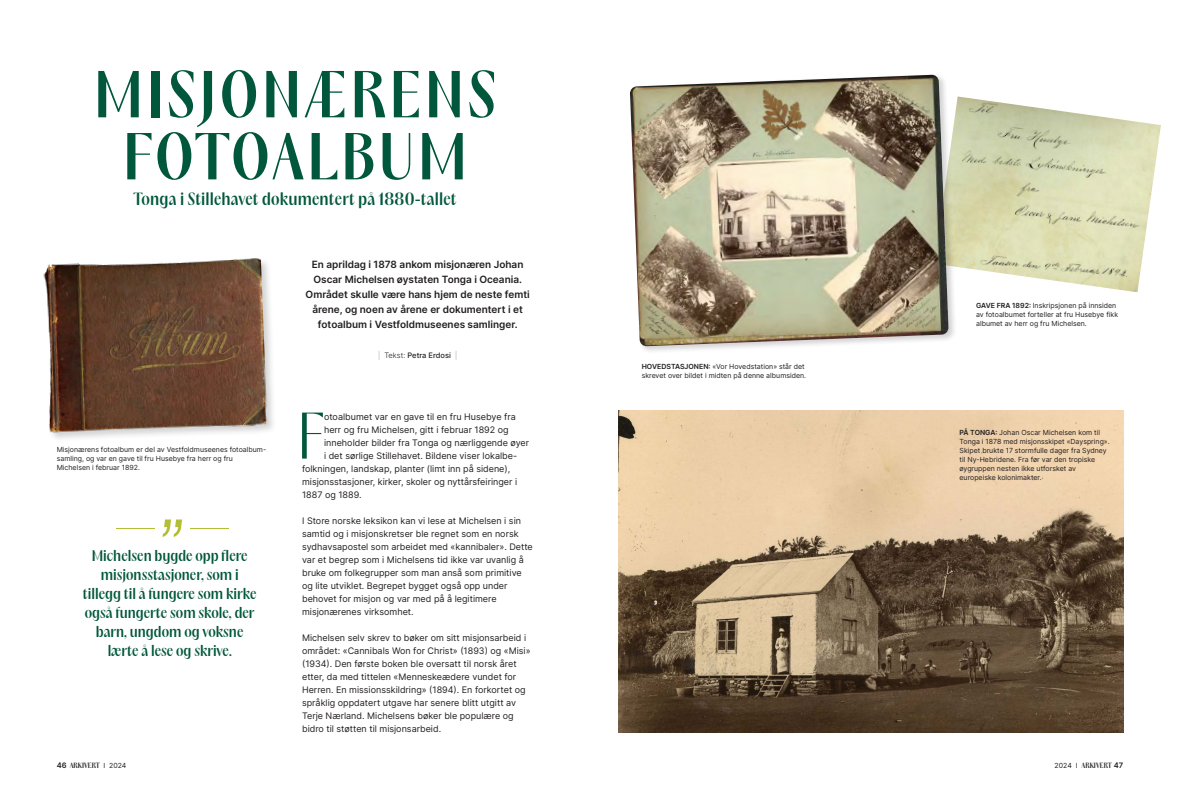
<style>
.page{position:relative;width:1180px;height:789px;background:#fff}
.page>*{position:absolute;margin:0;border:0;box-sizing:border-box;transform-origin:0 0}
.Heading{font:600 60px/62px "PP Acma";letter-spacing:.05em;color:#01573c;text-align:center}
.t1{font:300 59.5px "PP Acma";color:#01573c}
.Heading-2{font:600 16px "PP Acma";letter-spacing:.01em;color:#01573c}
.Sitat{font:600 14px/19px "PP Acma";color:#01573c;text-align:center}
.t2{font:600 10px/15px "Inter";color:#231f20;text-align:center}
.t3{font:9px/13px "Inter";color:#231f20}
.t4{font:500 7.5px "Inter";color:#231f20}
.Bildetekst{font:7px/9px "Inter";color:#231f20}
.t5{font:600 7px "PP Acma";letter-spacing:.005em;color:#231f20}
.s1{font-weight:100}
.s2{font-weight:300}
.s3{font-weight:600}
.s4{font-family:"Inter";font-size:7.5px}
.s5{font-family:"Inter";font-weight:400}
</style>
<div class="page">
<div style="left:43px;top:257px;width:233px;height:185px;background:#231f20;opacity:.2"></div>
<img style="left:43px;top:257px;width:224px;height:177px">
<img style="left:956px;top:96px;width:204px;height:196px">
<img style="left:618px;top:410px;width:505px;height:322px">
<svg style="left:162px;top:519px;width:20px;height:17px"></svg>
<hr style="left:190px;top:527px;width:38px;height:1px;background:#b2be36">
<hr style="left:116px;top:527px;width:38px;height:1px;background:#b2be36">
<div style="left:628px;top:73px;width:328px;height:281px;background:#231f20;opacity:.2"></div>
<img style="left:629px;top:75px;width:319px;height:271px">
<p class="Heading" style="left:94px;top:63px;width:404px">MISJONÆRENS<br>FOTOALBUM</p>
<p class="Heading-2" style="left:133px;top:189px;width:324px">Tonga i Stillehavet dokumentert på 1880-tallet</p>
<p class="Bildetekst" style="left:57px;top:445px;width:210px">Misjonærens fotoalbum er del av Vestfoldmuseenes fotoalbum&shy;samling, og var en gave til fru Husebye fra herr og fru<br>Michelsen i februar 1892.</p>
<p class="Sitat" style="left:83px;top:546px;width:175px">Michelsen bygde opp flere misjonsstasjoner, som i tillegg til å fungere som kirke også fungerte som skole, der barn, ungdom og voksne lærte å lese og skrive.</p>
<p class="t2" style="left:305px;top:256px;width:225px">En aprildag i 1878 ankom misjonæren Johan Oscar Michelsen øystaten Tonga i Oceania.<br>Området skulle være hans hjem de neste femti årene, og noen av årene er dokumentert i et fotoalbum i Vestfoldmuseenes samlinger.</p>
<p class="t4" style="left:378px;top:349px;width:81px"><span class="s1">|</span> <span class="s2">Tekst:</span> Petra Erdosi <span class="s1">|</span></p>
<p class="t1" style="left:297px;top:399px;width:28px">F</p>
<p class="t3" style="left:324px;top:409px;width:193px">otoalbumet var en gave til en fru Husebye fra</p>
<p class="t3" style="left:324px;top:422px;width:186px">herr og fru Michelsen, gitt i februar 1892 og</p>
<p class="t3" style="left:324px;top:435px;width:207px">inneholder bilder fra Tonga og nærliggende øyer</p>
<p class="t3" style="left:324px;top:448px;width:193px">i det sørlige Stillehavet. Bildene viser lokalbe-</p>
<p class="t3" style="left:302px;top:461px;width:210px">folkningen, landskap, planter (limt inn på sidene),</p>
<p class="t3" style="left:302px;top:474px;width:216px">misjonsstasjoner, kirker, skoler og nyttårsfeiringer i</p>
<p class="t3" style="left:302px;top:487px;width:61px">1887 og 1889.</p>
<p class="t3" style="left:302px;top:513px;width:232px">I Store norske leksikon kan vi lese at Michelsen i sin samtid og i misjonskretser ble regnet som en norsk sydhavsapostel som arbeidet med «kannibaler». Dette var et begrep som i Michelsens tid ikke var uvanlig å bruke om folkegrupper som man anså som primitive og lite utviklet. Begrepet bygget også opp under behovet for misjon og var med på å legitimere misjonærenes virksomhet.</p>
<p class="t3" style="left:302px;top:630px;width:230px">Michelsen selv skrev to bøker om sitt misjonsarbeid i området: «Cannibals Won for Christ» (1893) og «Misi» (1934). Den første boken ble oversatt til norsk året etter, da med tittelen «Menneskeædere vundet for Herren. En missionsskildring» (1894). En forkortet og språklig oppdatert utgave har senere blitt utgitt av Terje Nærland. Michelsens bøker ble populære og bidro til støtten til misjonsarbeid.</p>
<p class="Bildetekst" style="left:641px;top:362px;width:166px"><span class="s3">HOVEDSTASJONEN:</span> «Vor Hovedstation» står det skrevet over bildet i midten på denne albumsiden.</p>
<p class="Bildetekst" style="left:975px;top:300px;width:143px"><span class="s3">GAVE FRA 1892:</span> Inskripsjonen på innsiden av fotoalbumet forteller at fru Husebye fikk albumet av herr og fru Michelsen.</p>
<p class="Bildetekst" style="left:959px;top:428px;width:152px"><span class="s3">PÅ TONGA:</span> Johan Oscar Michelsen kom til Tonga i 1878 med misjonsskipet «Dayspring».<br>Skipet brukte 17 stormfulle dager fra Sydney til Ny-Hebridene. Fra før var den tropiske øygruppen nesten ikke utforsket av europeiske kolonimakter.</p>
<p class="t5" style="left:57px;top:760px;width:71px"><span class="s4">46</span> ARKIVERT <span class="s5">I 2024</span></p>
<p class="t5" style="left:1054px;top:760px;width:70px"><span class="s5">2024 I</span> ARKIVERT <span class="s4">47</span></p>
</div>
